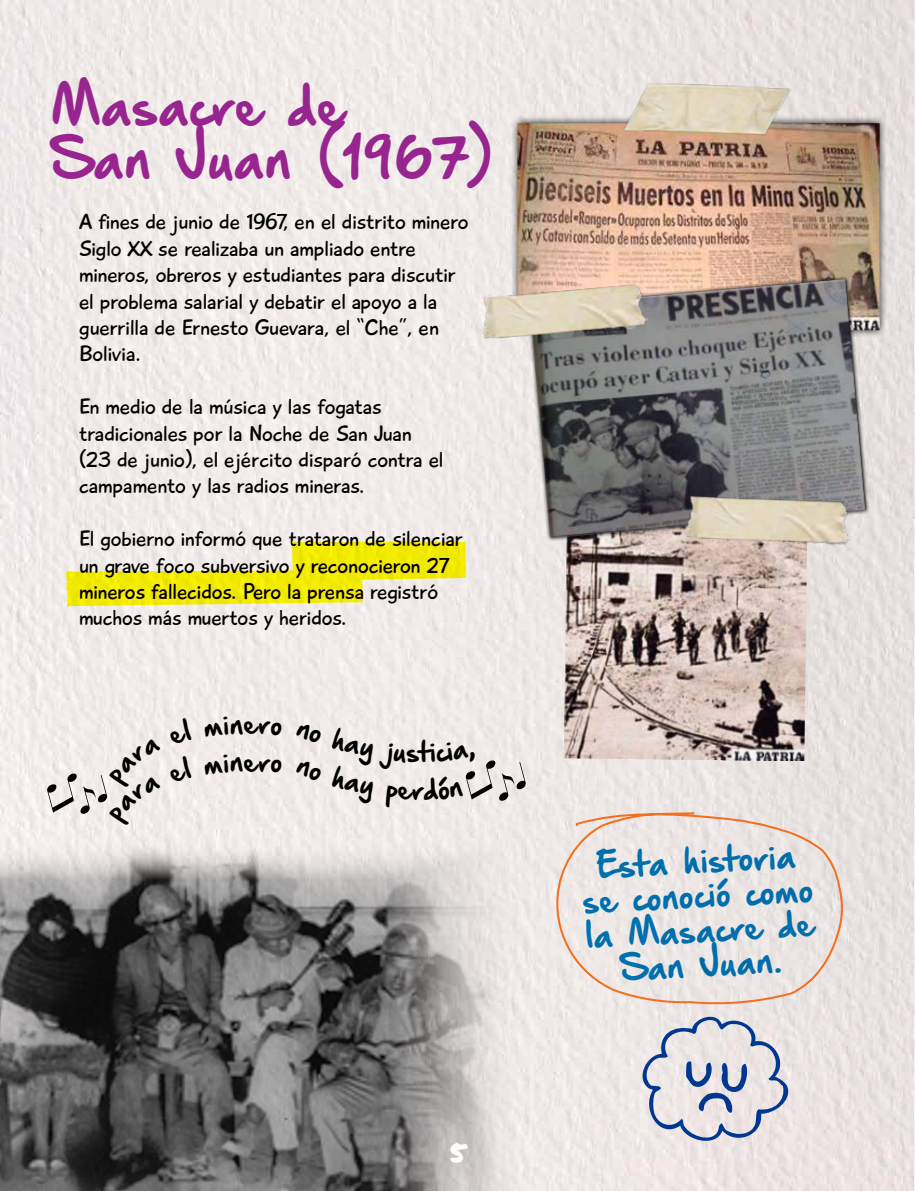
<style>
.page{position:relative;width:915px;height:1191px;background:#fff}
.page>*{position:absolute;margin:0;border:0;box-sizing:border-box;transform-origin:0 0}
.t1{font:48px/53.1px "Hand Of Sean Demo";color:#98258f}
.t2{font:30.45px/34.5px "Hand Of Sean Demo";color:#007bc3;text-align:center}
.t3{font:28.35px "Permanent Marker";color:#fff}
.t4{font:24.3px "Hand Of Sean Demo";color:#000}
.t5{font:22.35px/26.4px "Playtime With Hot Toddies";color:#000}
</style>
<div class="page">
<img style="left:0;top:0;width:915px;height:1191px">
<img style="left:0;top:840px;width:536px;height:351px">
<svg style="left:510px;top:115px;width:376px;height:223px;background:#bdb6b1"></svg>
<img style="left:518px;top:124px;width:360px;height:206px">
<img style="left:563px;top:541px;width:245px;height:220px">
<svg style="left:526px;top:275px;width:343px;height:266px;background:#d5c2b6"></svg>
<img style="left:530px;top:279px;width:336px;height:259px">
<img style="left:620px;top:79px;width:172px;height:60px">
<img style="left:479px;top:282px;width:169px;height:60px">
<img style="left:684px;top:495px;width:167px;height:51px">
<svg style="left:552px;top:811px;width:290px;height:194px;background:#ebe2dc"></svg>
<svg style="left:634px;top:1010px;width:158px;height:138px;background:#d0d0d9"></svg>
<svg style="left:65px;top:542px;width:401px;height:64px;background:#f0eb5a"></svg>
<svg style="left:169px;top:718px;width:22px;height:27px"></svg>
<svg style="left:204px;top:716px;width:39px;height:21px"></svg>
<svg style="left:258px;top:721px;width:23px;height:14px"></svg>
<svg style="left:295px;top:721px;width:27px;height:22px"></svg>
<svg style="left:47px;top:738px;width:114px;height:88px;background:#e7e2df"></svg>
<svg style="left:169px;top:755px;width:22px;height:27px"></svg>
<svg style="left:204px;top:754px;width:39px;height:21px"></svg>
<svg style="left:258px;top:759px;width:23px;height:14px"></svg>
<svg style="left:295px;top:759px;width:27px;height:22px"></svg>
<svg style="left:331px;top:726px;width:194px;height:81px;background:#e9e4e1"></svg>
<h1 class="t1" style="left:52px;top:83px;width:445px">Masacre de<br>San Juan (1967)</h1>
<p class="t5" style="left:79px;top:209px;width:390px">A fines de junio de 1967, en el distrito minero Siglo XX se realizaba un ampliado entre mineros, obreros y estudiantes para discutir el problema salarial y debatir el apoyo a la guerrilla de Ernesto Guevara, el “Che”, en Bolivia.</p>
<p class="t5" style="left:79px;top:394px;width:366px">En medio de la música y las fogatas tradicionales por la Noche de San Juan (23 de junio), el ejército disparó contra el campamento y las radios mineras.</p>
<p class="t5" style="left:79px;top:526px;width:385px">El gobierno informó que trataron de silenciar un grave foco subversivo y reconocieron 27 mineros fallecidos. Pero la prensa registró muchos más muertos y heridos.</p>
<p class="t4" style="left:244px;top:711px;width:16px">e</p>
<p class="t4" style="left:244px;top:749px;width:16px">e</p>
<p class="t3" style="left:449px;top:1131px;width:18px">5</p>
<h2 class="t2" style="left:580px;top:852px;width:232px;rotate:-3deg">Esta historia se conoció como la Masacre de<br>San Juan.</h2>
</div>
